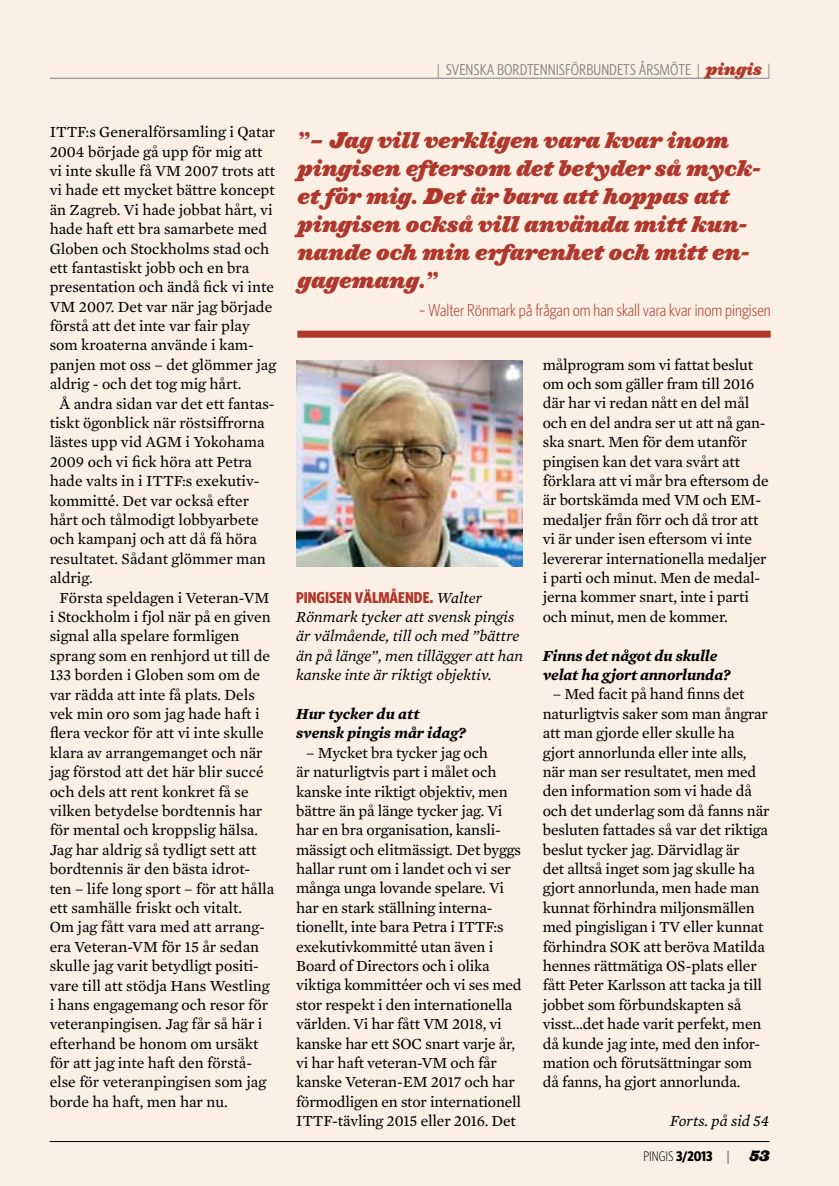
<style>
.page{position:relative;width:839px;height:1186px;background:#fff}
.page>*{position:absolute;margin:0;border:0;box-sizing:border-box;transform-origin:0 0}
.t1{font:21px/28px "Ziggurat HTF Black Italic";color:#af382d}
.t2{font:300 condensed 17.5px "Whitney HTF";color:#af382d}
.t3{font:15.75px/19.4px "Mercury Text G2 Roman";letter-spacing:-.01em;color:#000}
.t4{font:italic 15.75px/19.4px "Mercury Text G2";color:#000}
.t5{font:italic 700 15.75px/19.4px "Mercury Text G1";letter-spacing:-.01em;color:#000}
.t6{font:condensed 15.75px "Whitney HTF";color:#808285}
.t7{font:700 condensed 15.75px "Whitney HTF";color:#af382d}
.t8{font:300 condensed 14px "Whitney HTF";color:#000}
.t9{font:14px "Ziggurat HTF Black Italic";color:#000}
.s1{font-family:"Ziggurat HTF Black Italic";font-stretch:normal;color:#af382d}
.s2{font-family:"Mercury Text G2";font-weight:400;font-style:italic;font-stretch:normal;color:#000}
.s3{font-weight:700}
</style>
<div class="page">
<div style="left:0;top:0;width:838px;height:1186px;background:#fcefe4"></div>
<hr style="left:50px;top:1141px;width:719px;height:1px;background:#000">
<div style="left:297px;top:331px;width:473px;height:7px;background:#af382d"></div>
<img style="left:296px;top:360px;width:227px;height:207px">
<hr style="left:50px;top:78px;width:719px;height:1px;background:#808285">
<p class="t6" style="left:437px;top:61px;width:335px">| SVENSKA BORDTENNISFÖRBUNDETS ÅRSMÖTE | <span class="s1">pingis</span> |</p>
<p class="t3" style="left:50px;top:122px;width:228px">ITTF:s Generalförsamling i Qatar<br>2004 började gå upp för mig att vi inte skulle få VM 2007 trots att vi hade ett mycket bättre koncept än Zagreb. Vi hade jobbat hårt, vi hade haft ett bra samarbete med<br>Globen och Stockholms stad och ett fantastiskt jobb och en bra presentation och ändå fick vi inte<br>VM 2007. Det var när jag började förstå att det inte var fair play som kroaterna använde i kam&shy;panjen mot oss – det glömmer jag aldrig - och det tog mig hårt.</p>
<p class="t3" style="left:50px;top:394px;width:226px;text-indent:10px">Å andra sidan var det ett fantas&shy;tiskt ögonblick när röstsiffrorna lästes upp vid AGM i Yokohama<br>2009 och vi fick höra att Petra hade valts in i ITTF:s exekutiv&shy;kommitté. Det var också efter hårt och tålmodigt lobbyarbete och kampanj och att då få höra resultatet. Sådant glömmer man aldrig.</p>
<p class="t3" style="left:50px;top:587px;width:226px;text-indent:10px">Första speldagen i Veteran-VM i Stockholm i fjol när på en given signal alla spelare formligen sprang som en renhjord ut till de<br>133 borden i Globen som om de var rädda att inte få plats. Dels vek min oro som jag hade haft i flera veckor för att vi inte skulle klara av arrangemanget och när jag förstod att det här blir succé och dels att rent konkret få se vilken betydelse bordtennis har för mental och kroppslig hälsa.<br>Jag har aldrig så tydligt sett att bordtennis är den bästa idrot&shy;ten – life long sport – för att hålla ett samhälle friskt och vitalt.<br>Om jag fått vara med att arrang&shy;era Veteran-VM för 15 år sedan skulle jag varit betydligt positi&shy;vare till att stödja Hans Westling i hans engagemang och resor för veteranpingisen. Jag får så här i efterhand be honom om ursäkt för att jag inte haft den förstå&shy;else för veteranpingisen som jag borde ha haft, men har nu.</p>
<h1 class="t1" style="left:297px;top:126px;width:465px">”– Jag vill verkligen vara kvar inom pingisen eftersom det betyder så myck&shy;et för mig. Det är bara att hoppas att pingisen också vill använda mitt kun&shy;nande och min erfarenhet och mitt en&shy;gagemang.”</h1>
<p class="t2" style="left:419px;top:300px;width:353px">– Walter Rönmark på frågan om han skall vara kvar inom pingisen</p>
<p class="t7" style="left:296px;top:588px;width:187px">PINGISEN VÄLMÅENDE. <span class="s2">Walter</span></p>
<p class="t4" style="left:296px;top:607px;width:228px">Rönmark tycker att svensk pingis är välmående, till och med ”bättre än på länge”, men tillägger att han kanske inte är riktigt objektiv.</p>
<p class="t5" style="left:296px;top:704px;width:171px">Hur tycker du att svensk pingis mår idag?</p>
<p class="t3" style="left:296px;top:743px;width:227px;text-indent:10px">– Mycket bra tycker jag och<br>är naturligtvis part i målet och kanske inte riktigt objektiv, men bättre än på länge tycker jag. Vi har en bra organisation, kansli&shy;mässigt och elitmässigt. Det byggs hallar runt om i landet och vi ser många unga lovande spelare. Vi har en stark ställning interna&shy;tionellt, inte bara Petra i ITTF:s exekutivkommitté utan även i<br>Board of Directors och i olika viktiga kommittéer och vi ses med stor respekt i den internationella världen. Vi har fått VM 2018, vi kanske har ett SOC snart varje år, vi har haft veteran-VM och får kanske Veteran-EM 2017 och har förmodligen en stor internationell<br>ITTF-tävling 2015 eller 2016. Det</p>
<p class="t3" style="left:542px;top:355px;width:227px">målprogram som vi fattat beslut om och som gäller fram till 2016 där har vi redan nått en del mål och en del andra ser ut att nå gan&shy;ska snart. Men för dem utanför pingisen kan det vara svårt att förklara att vi mår bra eftersom de är bortskämda med VM och EM&shy;medaljer från förr och då tror att vi är under isen eftersom vi inte levererar internationella medaljer i parti och minut. Men de medal&shy;jerna kommer snart, inte i parti och minut, men de kommer.</p>
<p class="t5" style="left:542px;top:645px;width:189px">Finns det något du skulle velat ha gjort annorlunda?</p>
<p class="t3" style="left:542px;top:684px;width:228px;text-indent:10px">– Med facit på hand finns det naturligtvis saker som man ångrar att man gjorde eller skulle ha gjort annorlunda eller inte alls, när man ser resultatet, men med den information som vi hade då och det underlag som då fanns när besluten fattades så var det riktiga beslut tycker jag. Därvidlag är<br>det alltså inget som jag skulle ha gjort annorlunda, men hade man kunnat förhindra miljonsmällen med pingisligan i TV eller kunnat förhindra SOK att beröva Matilda hennes rättmätiga OS-plats eller fått Peter Karlsson att tacka ja till jobbet som förbundskapten så visst…det hade varit perfekt, men då kunde jag inte, med den infor&shy;mation och förutsättningar som då fanns, ha gjort annorlunda.</p>
<p class="t4" style="left:670px;top:1111px;width:101px">Forts. på sid 54</p>
<p class="t8" style="left:643px;top:1148px;width:88px">PINGIS <span class="s3">3/2013</span> |</p>
<p class="t9" style="left:749px;top:1144px;width:22px">53</p>
</div>
